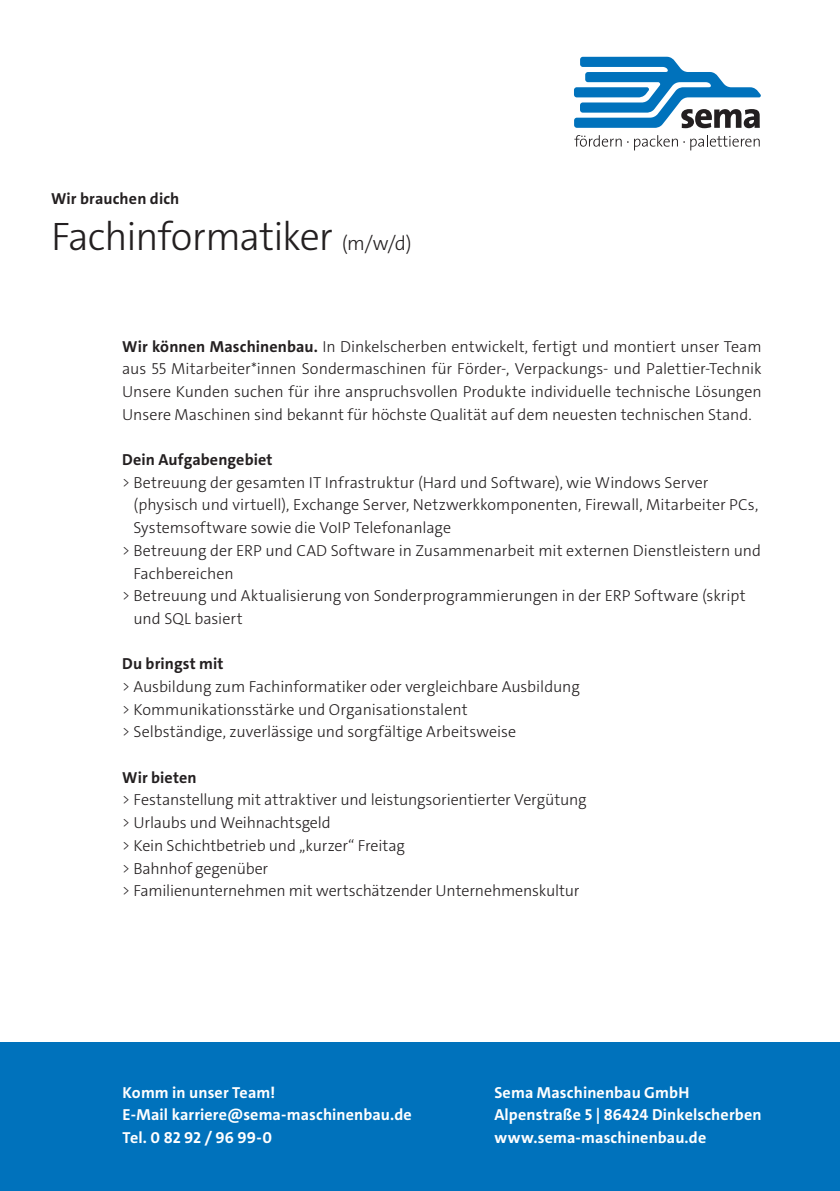
<style>
.page{position:relative;width:840px;height:1191px;background:#fff}
.page>*{position:absolute;margin:0;border:0;box-sizing:border-box;transform-origin:0 0}
.t1{font:300 40px "The Sans";letter-spacing:-.025em;color:#231f20}
.t2{font:300 16px/22.6px "The Sans";color:#231f20}
.t3{font:700 16px/22.6px "The Sans";letter-spacing:.01em;color:#fff}
.t4{font:700 16px "The Sans";letter-spacing:.01em;color:#231f20}
.s1{font-size:20px}
.s2{font-weight:700}
.s3{font-size:14px}
</style>
<div class="page">
<svg style="left:574px;top:135px;width:103px;height:15px"></svg>
<svg style="left:690px;top:135px;width:69px;height:15px"></svg>
<svg style="left:574px;top:57px;width:186px;height:71px"></svg>
<div style="left:0;top:1042px;width:839px;height:149px;background:#0072bc"></div>
<p class="t4" style="left:51px;top:188px;width:130px">Wir brauchen dich</p>
<h1 class="t1" style="left:51px;top:210px;width:362px">Fachinformatiker <span class="s1">(m/w/d)</span></h1>
<p class="t2" style="left:122px;top:335px;width:640px;text-align:justify"><span class="s2">Wir können Maschinenbau.</span> In Dinkelscherben entwickelt, fertigt und montiert unser Team aus 55 Mitarbeiter*innen Sondermaschinen für Förder-, Verpackungs- und Palettier-Technik Unsere Kunden suchen für ihre anspruchsvollen Produkte individuelle technische Lösungen Unsere Maschinen sind bekannt für höchste Qualität auf dem neuesten technischen Stand.</p>
<p class="t4" style="left:122px;top:449px;width:152px">Dein Aufgabengebiet</p>
<p class="t2" style="left:122px;top:471px;width:587px"><span class="s3">&gt;</span> Betreuung der gesamten IT Infrastruktur (Hard und Software), wie Windows Server</p>
<p class="t2" style="left:133px;top:494px;width:626px">(physisch und virtuell), Exchange Server, Netzwerkkomponenten, Firewall, Mitarbeiter PCs,</p>
<p class="t2" style="left:133px;top:516px;width:319px">Systemsoftware sowie die VoIP Telefonanlage</p>
<p class="t2" style="left:122px;top:539px;width:640px"><span class="s3">&gt;</span> Betreuung der ERP und CAD Software in Zusammenarbeit mit externen Dienstleistern und</p>
<p class="t2" style="left:133px;top:562px;width:102px">Fachbereichen</p>
<p class="t2" style="left:122px;top:584px;width:624px"><span class="s3">&gt;</span> Betreuung und Aktualisierung von Sonderprogrammierungen in der ERP Software (skript</p>
<p class="t2" style="left:133px;top:607px;width:111px">und SQL basiert</p>
<p class="t2" style="left:122px;top:652px;width:459px"><span class="s2">Du bringst mit<br></span><span class="s3">&gt;</span> Ausbildung zum Fachinformatiker oder vergleichbare Ausbildung <span class="s3">&gt;</span> Kommunikationsstärke und Organisationstalent<br><span class="s3">&gt;</span> Selbständige, zuverlässige und sorgfältige Arbeitsweise</p>
<p class="t2" style="left:122px;top:766px;width:466px"><span class="s2">Wir bieten<br></span><span class="s3">&gt;</span> Festanstellung mit attraktiver und leistungsorientierter Vergütung <span class="s3">&gt;</span> Urlaubs und Weihnachtsgeld<br><span class="s3">&gt;</span> Kein Schichtbetrieb und „kurzer“ Freitag<br><span class="s3">&gt;</span> Bahnhof gegenüber<br><span class="s3">&gt;</span> Familienunternehmen mit wertschätzender Unternehmenskultur</p>
<p class="t3" style="left:122px;top:1081px;width:290px">Komm in unser Team!<br>E-Mail karriere@sema-maschinenbau.de<br>Tel. 0 82 92 / 96 99-0</p>
<p class="t3" style="left:494px;top:1081px;width:268px">Sema Maschinenbau GmbH<br>Alpenstraße 5 | 86424 Dinkelscherben www.sema-maschinenbau.de</p>
</div>
